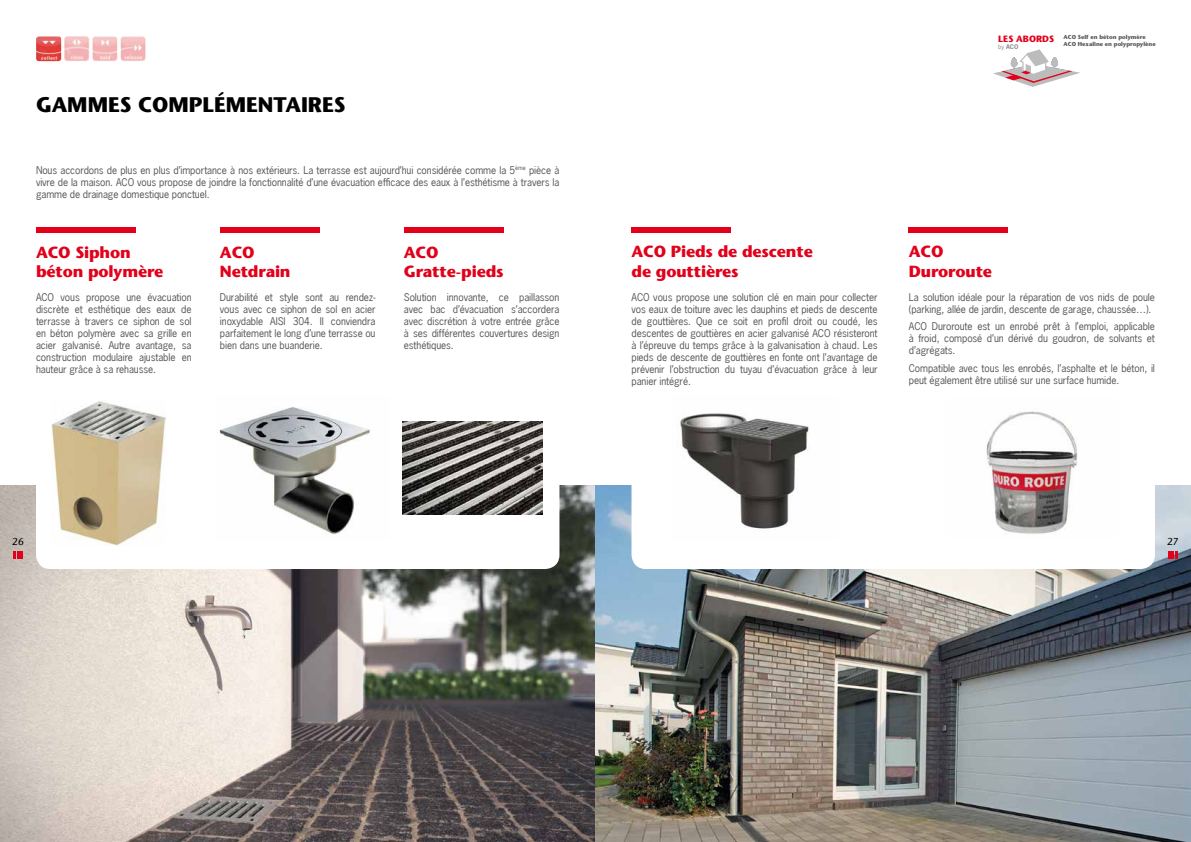
<style>
.page{position:relative;width:1191px;height:842px;background:#fff}
.page>*{position:absolute;margin:0;border:0;box-sizing:border-box;transform-origin:0 0}
.t1{font:700 21px "Stone Sans";color:#000}
.t2{font:700 16px/19.2px "Stone Sans";letter-spacing:-.01em;color:#e2001a}
.t3{font:10px/12px "News Gothic";letter-spacing:-.01em;color:#58585a;text-align:justify}
.t4{font:10px "Stone Sans";color:#000}
.t5{font:700 9.1px "Stone Sans";color:#e2001a}
.t6{font:700 6px "News Gothic";color:#87888a}
.t7{font:700 5.7px/6.9px "Stone Sans";color:#58585a}
.s1{font-weight:400}
</style>
<div class="page">
<img style="left:0;top:485px;width:1191px;height:357px">
<div style="left:36px;top:368px;width:523px;height:201px;background:#fff;border-radius:14px"></div>
<div style="left:631px;top:368px;width:524px;height:201px;background:#fff;border-radius:14px"></div>
<div style="left:36px;top:227px;width:99px;height:6px;background:#e2001a"></div>
<div style="left:220px;top:227px;width:99px;height:6px;background:#e2001a"></div>
<div style="left:404px;top:227px;width:99px;height:6px;background:#e2001a"></div>
<img style="left:680px;top:413px;width:129px;height:116px">
<img style="left:986px;top:411px;width:92px;height:123px">
<img style="left:403px;top:422px;width:139px;height:92px">
<svg style="left:993px;top:49px;width:87px;height:38px"></svg>
<div style="left:631px;top:227px;width:99px;height:5px;background:#e2001a"></div>
<div style="left:909px;top:227px;width:99px;height:5px;background:#e2001a"></div>
<img style="left:51px;top:401px;width:114px;height:144px">
<img style="left:36px;top:36px;width:25px;height:25px">
<img style="left:64px;top:36px;width:25px;height:25px">
<img style="left:92px;top:36px;width:25px;height:25px">
<img style="left:120px;top:36px;width:26px;height:25px">
<img style="left:219px;top:407px;width:151px;height:128px">
<svg style="left:1168px;top:552px;width:9px;height:7px"></svg>
<svg style="left:13px;top:552px;width:10px;height:7px"></svg>
<h1 class="t1" style="left:36px;top:92px;width:311px">GAMMES COMPLÉMENTAIRES</h1>
<p class="t3" style="left:36px;top:164px;width:525px">Nous accordons de plus en plus d’importance à nos extérieurs. La terrasse est aujourd’hui considérée comme la 5<sup>ème</sup> pièce à vivre de la maison. ACO vous propose de joindre la fonctionnalité d’une évacuation efficace des eaux à l’esthétisme à travers la gamme de drainage domestique ponctuel.</p>
<h2 class="t2" style="left:36px;top:243px;width:129px">ACO Siphon béton polymère</h2>
<p class="t3" style="left:36px;top:291px;width:157px">ACO vous propose une évacuation discrète et esthétique des eaux de terrasse à travers ce siphon de sol en béton polymère avec sa grille en acier galvanisé. Autre avantage, sa construction modulaire ajustable en hauteur grâce à sa rehausse.</p>
<h2 class="t2" style="left:220px;top:243px;width:72px">ACO<br>Netdrain</h2>
<p class="t3" style="left:220px;top:291px;width:157px">Durabilité et style sont au rendez&shy;vous avec ce siphon de sol en acier inoxydable AISI 304. Il conviendra parfaitement le long d’une terrasse ou bien dans une buanderie.</p>
<h2 class="t2" style="left:404px;top:243px;width:101px">ACO<br>Gratte-pieds</h2>
<p class="t3" style="left:404px;top:291px;width:157px">Solution innovante, ce paillasson avec bac d’évacuation s’accordera avec discrétion à votre entrée grâce à ses différentes couvertures design esthétiques.</p>
<p class="t5" style="left:998px;top:33px;width:57px">LES ABORDS</p>
<p class="t6" style="left:998px;top:43px;width:22px"><span class="s1">by</span> ACO</p>
<p class="t7" style="left:1063px;top:34px;width:93px">ACO Self en béton polymère<br>ACO Hexaline en polypropylène</p>
<h2 class="t2" style="left:631px;top:242px;width:183px">ACO Pieds de descente de gouttières</h2>
<p class="t3" style="left:631px;top:291px;width:248px">ACO vous propose une solution clé en main pour collecter vos eaux de toiture avec les dauphins et pieds de descente de gouttières. Que ce soit en profil droit ou coudé, les descentes de gouttières en acier galvanisé ACO résisteront à l’épreuve du temps grâce à la galvanisation à chaud. Les pieds de descente de gouttières en fonte ont l’avantage de prévenir l’obstruction du tuyau d’évacuation grâce à leur panier intégré.</p>
<h2 class="t2" style="left:909px;top:242px;width:85px">ACO<br>Duroroute</h2>
<p class="t3" style="left:909px;top:291px;width:248px">La solution idéale pour la réparation de vos nids de poule (parking, allée de jardin, descente de garage, chaussée…).</p>
<p class="t3" style="left:909px;top:320px;width:248px">ACO Duroroute est un enrobé prêt à l’emploi, applicable à froid, composé d’un dérivé du goudron, de solvants et d’agrégats.</p>
<p class="t3" style="left:909px;top:362px;width:248px">Compatible avec tous les enrobés, l’asphalte et le béton, il peut également être utilisé sur une surface humide.</p>
<p class="t4" style="left:12px;top:536px;width:13px">26</p>
<p class="t4" style="left:1167px;top:536px;width:13px">27</p>
</div>
